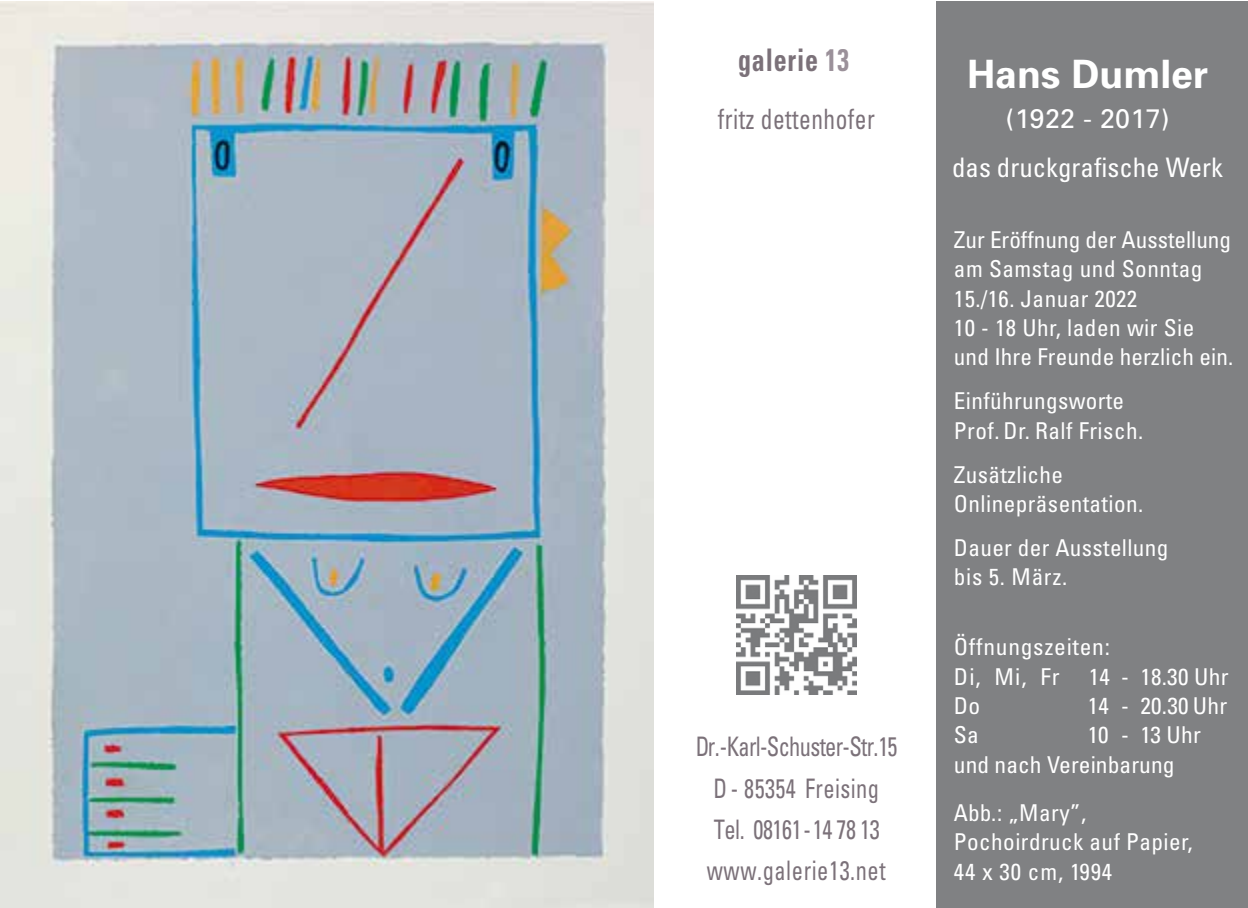
<style>
.page{position:relative;width:1248px;height:908px;background:#fff}
.page>*{position:absolute;margin:0;border:0;box-sizing:border-box;transform-origin:0 0}
.t1{font:700 39px "Univers";color:#fff}
.t2{font:700 condensed 31.2px "Univers";letter-spacing:.03em;color:#7b7179;scale:.84 1}
.t3{font:condensed 28px "Univers";letter-spacing:.02em;color:#7b7179;scale:.84 1}
.t4{font:condensed 26.8px/41.6px "Univers";letter-spacing:-.02em;color:#7b7179;text-align:center;scale:.84 1}
.t5{font:condensed 26.8px "Univers";color:#fff}
.t6{font:condensed 26.8px "Univers";letter-spacing:.025em;color:#7b7179;scale:.84 1}
.t7{font:26.8px "Univers";letter-spacing:.01em;color:#fff}
.t8{font:condensed 23.2px/29.4px "Univers";letter-spacing:.015em;color:#fff}
.s1{color:#9b919a}
</style>
<div class="page">
<div style="left:936px;top:1px;width:311px;height:906px;background:#808183"></div>
<img style="left:0;top:1px;width:653px;height:906px">
<img style="left:737px;top:575px;width:119px;height:119px">
<h2 class="t2" style="left:738px;top:40px;width:133px">galerie <span class="s1">13</span></h2>
<p class="t3" style="left:717px;top:101px;width:188px">fritz dettenhofer</p>
<p class="t4" style="left:695px;top:725px;width:241px">Dr.-Karl-Schuster-Str.15<br>D - 85354 Freising<br>Tel. 08161-14 78 13</p>
<p class="t6" style="left:706px;top:853px;width:214px">www.galerie13.net</p>
<h1 class="t1" style="left:966px;top:51px;width:243px">Hans Dumler</h1>
<p class="t7" style="left:1005px;top:102px;width:166px">(1922 - 2017)</p>
<p class="t5" style="left:952px;top:151px;width:272px">das druckgrafische Werk</p>
<p class="t8" style="left:953px;top:224px;width:281px">Zur Eröffnung der Ausstellung am Samstag und Sonntag<br>15./16. Januar 2022<br>10 - 18 Uhr, laden wir Sie und Ihre Freunde herzlich ein.</p>
<p class="t8" style="left:953px;top:386px;width:191px">Einführungsworte<br>Prof. Dr. Ralf Frisch.</p>
<p class="t8" style="left:953px;top:459px;width:191px">Zusätzliche<br>Onlinepräsentation.</p>
<p class="t8" style="left:953px;top:532px;width:216px">Dauer der Ausstellung bis 5. März.</p>
<p class="t8" style="left:953px;top:631px;width:157px">Öffnungszeiten:<br>Di, Mi, Fr</p>
<p class="t8" style="left:1088px;top:661px;width:141px">14 - 18.30 Uhr</p>
<p class="t8" style="left:953px;top:690px;width:28px">Do</p>
<p class="t8" style="left:1087px;top:690px;width:141px">14 - 20.30 Uhr</p>
<p class="t8" style="left:953px;top:719px;width:27px">Sa</p>
<p class="t8" style="left:953px;top:719px;width:248px;text-indent:134px">10 - 13 Uhr und nach Vereinbarung</p>
<p class="t8" style="left:953px;top:797px;width:240px">Abb.: „Mary”,<br>Pochoirdruck auf Papier,<br>44 x 30 cm, 1994</p>
</div>
